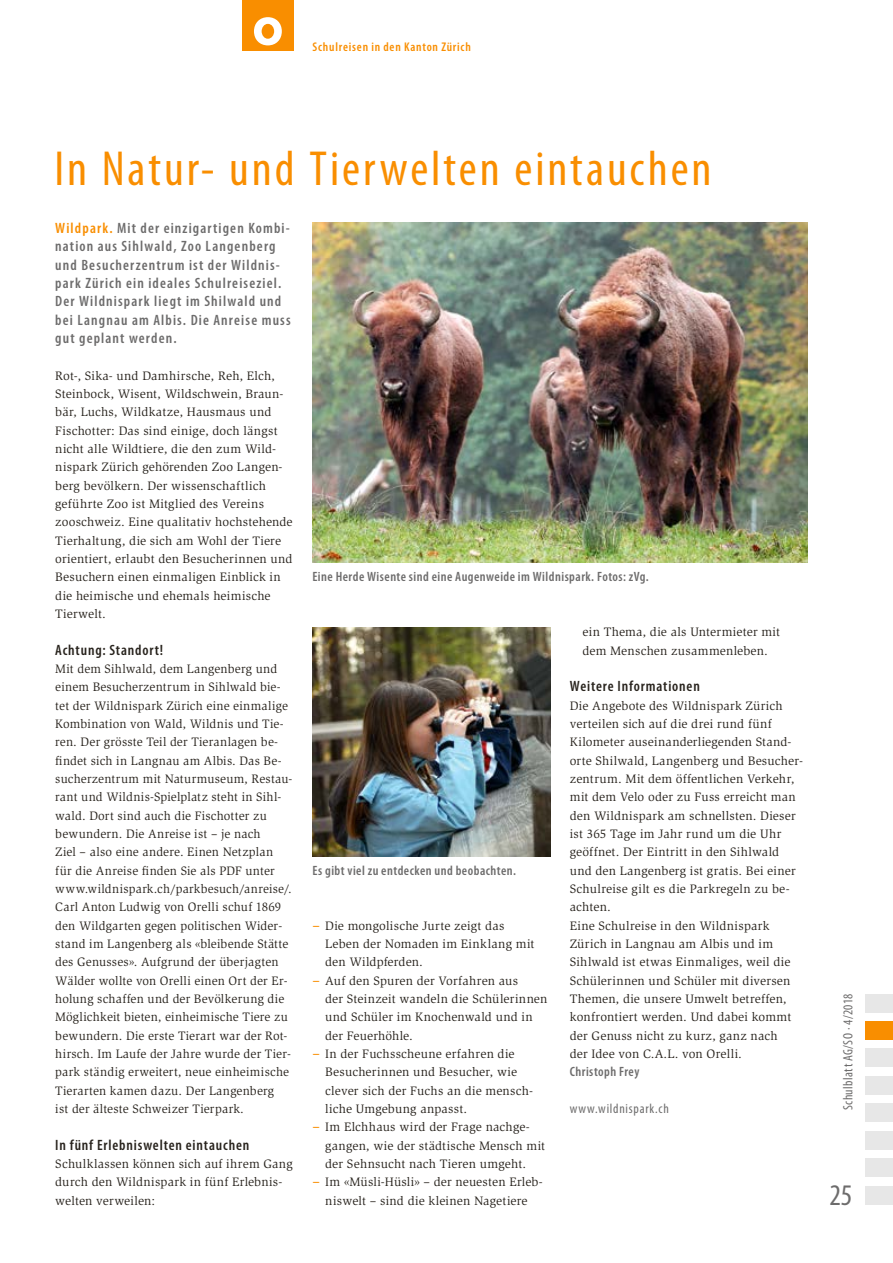
<style>
.page{position:relative;width:893px;height:1263px;background:#fff}
.page>*{position:absolute;margin:0;border:0;box-sizing:border-box;transform-origin:0 0}
.t1{font:800 54px "Futura Std";color:#fff}
.t2{font:condensed 49.5px "Myriad Pro";letter-spacing:.06em;color:#f98e00}
.t3{font:condensed 30px "Myriad Pro";color:#6d6c6c}
.t4{font:600 condensed 15px/18.3px "Myriad Pro";letter-spacing:.075em;color:#6d6c6c}
.t5{font:600 condensed 15px "Myriad Pro";letter-spacing:.055em;color:#28231d}
.t6{font:600 condensed 13.5px "Myriad Pro";letter-spacing:.035em;color:#6d6c6c}
.t7{font:condensed 13.5px "Myriad Pro";letter-spacing:.03em;color:#6d6c6c}
.t8{font:condensed 13.5px "Myriad Pro";letter-spacing:.055em;color:#6d6c6c}
.t9{font:12.6px/18.3px "Slimbach Std";letter-spacing:.015em;color:#28231d}
.t10{font:600 condensed 12.6px "Myriad Pro";letter-spacing:.065em;color:#f98e00}
.s1{color:#f98e00}
.s2{font-family:"Eurostile LT Std";font-size:12.75px;color:#f98e00}
</style>
<div class="page">
<div style="left:242px;top:0;width:51px;height:51px;background:#f98e00"></div>
<div style="left:865px;top:994px;width:28px;height:18px;background:#e7e7e7"></div>
<div style="left:865px;top:1048px;width:28px;height:19px;background:#e7e7e7"></div>
<div style="left:865px;top:1076px;width:28px;height:18px;background:#e7e7e7"></div>
<div style="left:865px;top:1103px;width:28px;height:19px;background:#e7e7e7"></div>
<div style="left:865px;top:1131px;width:28px;height:18px;background:#e7e7e7"></div>
<div style="left:865px;top:1186px;width:28px;height:18px;background:#e7e7e7"></div>
<div style="left:865px;top:1158px;width:28px;height:19px;background:#e7e7e7"></div>
<div style="left:865px;top:1021px;width:28px;height:18px;background:#f98e00"></div>
<img style="left:313px;top:223px;width:495px;height:340px">
<img style="left:313px;top:628px;width:238px;height:228px">
<h1 class="t1" style="left:253px;top:-10px;width:31px">o</h1>
<p class="t10" style="left:313px;top:39px;width:160px">Schulreisen in den Kanton Zürich</p>
<h2 class="t2" style="left:54px;top:138px;width:659px">In Natur- und Tierwelten eintauchen</h2>
<p class="t4" style="left:55px;top:219px;width:237px"><span class="s1">Wildpark.</span> Mit der einzigartigen Kombi&shy;nation aus Sihlwald, Zoo Langenberg und Besucherzentrum ist der Wildnis&shy;park Zürich ein ideales Schulreiseziel.<br>Der Wildnispark liegt im Shilwald und bei Langnau am Albis. Die Anreise muss gut geplant werden.</p>
<p class="t9" style="left:55px;top:366px;width:239px">Rot-, Sika- und Damhirsche, Reh, Elch, Steinbock, Wisent, Wildschwein, Braun&shy;bär, Luchs, Wildkatze, Hausmaus und Fischotter: Das sind einige, doch längst nicht alle Wildtiere, die den zum Wild&shy;nispark Zürich gehörenden Zoo Langen&shy;berg bevölkern. Der wissenschaftlich geführte Zoo ist Mitglied des Vereins zooschweiz. Eine qualitativ hochstehende Tierhaltung, die sich am Wohl der Tiere orientiert, erlaubt den Besucherinnen und Besuchern einen einmaligen Einblick in die heimische und ehemals heimische Tierwelt.</p>
<p class="t5" style="left:55px;top:640px;width:109px">Achtung: Standort!</p>
<p class="t9" style="left:55px;top:660px;width:239px">Mit dem Sihlwald, dem Langenberg und einem Besucherzentrum in Sihlwald bie&shy;tet der Wildnispark Zürich eine einmalige Kombination von Wald, Wildnis und Tie&shy;ren. Der grösste Teil der Tieranlagen be&shy;findet sich in Langnau am Albis. Das Be&shy;sucherzentrum mit Naturmuseum, Restau&shy;rant und Wildnis-Spielplatz steht in Sihl&shy;wald. Dort sind auch die Fischotter zu bewundern. Die Anreise ist – je nach<br>Ziel – also eine andere. Einen Netzplan für die Anreise finden Sie als PDF unter www.wildnispark.ch/parkbesuch/anreise/.<br>Carl Anton Ludwig von Orelli schuf 1869 den Wildgarten gegen politischen Wider&shy;stand im Langenberg als «bleibende Stätte des Genusses». Aufgrund der überjagten Wälder wollte von Orelli einen Ort der Er&shy;holung schaffen und der Bevölkerung die Möglichkeit bieten, einheimische Tiere zu bewundern. Die erste Tierart war der Rot&shy;hirsch. Im Laufe der Jahre wurde der Tier&shy;park ständig erweitert, neue einheimische Tierarten kamen dazu. Der Langenberg<br>ist der älteste Schweizer Tierpark.</p>
<p class="t5" style="left:55px;top:1135px;width:196px">In fünf Erlebniswelten eintauchen</p>
<p class="t9" style="left:55px;top:1154px;width:239px">Schulklassen können sich auf ihrem Gang durch den Wildnispark in fünf Erlebnis&shy;welten verweilen:</p>
<p class="t6" style="left:313px;top:568px;width:338px">Eine Herde Wisente sind eine Augenweide im Wildnispark. Fotos: zVg.</p>
<p class="t9" style="left:583px;top:623px;width:199px">ein Thema, die als Untermieter mit dem Menschen zusammenleben.</p>
<p class="t5" style="left:570px;top:677px;width:132px">Weitere Informationen</p>
<p class="t9" style="left:570px;top:696px;width:235px">Die Angebote des Wildnispark Zürich verteilen sich auf die drei rund fünf Kilometer auseinanderliegenden Stand&shy;orte Shilwald, Langenberg und Besucher&shy;zentrum. Mit dem öffentlichen Verkehr, mit dem Velo oder zu Fuss erreicht man den Wildnispark am schnellsten. Dieser ist 365 Tage im Jahr rund um die Uhr geöffnet. Der Eintritt in den Sihlwald und den Langenberg ist gratis. Bei einer Schulreise gilt es die Parkregeln zu be&shy;achten.<br>Eine Schulreise in den Wildnispark Zürich in Langnau am Albis und im Sihlwald ist etwas Einmaliges, weil die Schülerinnen und Schüler mit diversen Themen, die unsere Umwelt betreffen, konfrontiert werden. Und dabei kommt der Genuss nicht zu kurz, ganz nach<br>der Idee von C.A.L. von Orelli.</p>
<p class="t6" style="left:570px;top:1063px;width:71px">Christoph Frey</p>
<p class="t8" style="left:570px;top:1100px;width:101px">www.wildnispark.ch</p>
<p class="t6" style="left:313px;top:862px;width:205px">Es gibt viel zu entdecken und beobachten.</p>
<p class="t9" style="left:313px;top:916px;width:193px"><span class="s2">−</span> Die mongolische Jurte zeigt das</p>
<p class="t9" style="left:325px;top:935px;width:211px">Leben der Nomaden im Einklang mit</p>
<p class="t9" style="left:325px;top:953px;width:99px">den Wildpferden.</p>
<p class="t9" style="left:313px;top:971px;width:207px"><span class="s2">−</span> Auf den Spuren der Vorfahren aus</p>
<p class="t9" style="left:325px;top:989px;width:224px">der Steinzeit wandeln die Schülerinnen</p>
<p class="t9" style="left:325px;top:1008px;width:209px">und Schüler im Knochenwald und in</p>
<p class="t9" style="left:325px;top:1026px;width:89px">der Feuerhöhle.</p>
<p class="t9" style="left:313px;top:1044px;width:204px"><span class="s2">−</span> In der Fuchsscheune erfahren die</p>
<p class="t9" style="left:325px;top:1063px;width:193px">Besucherinnen und Besucher, wie</p>
<p class="t9" style="left:325px;top:1081px;width:209px">clever sich der Fuchs an die mensch-</p>
<p class="t9" style="left:325px;top:1099px;width:143px">liche Umgebung anpasst.</p>
<p class="t9" style="left:313px;top:1118px;width:219px"><span class="s2">−</span> Im Elchhaus wird der Frage nachge-</p>
<p class="t9" style="left:325px;top:1136px;width:221px">gangen, wie der städtische Mensch mit</p>
<p class="t9" style="left:325px;top:1154px;width:202px">der Sehnsucht nach Tieren umgeht.</p>
<p class="t9" style="left:313px;top:1173px;width:232px"><span class="s2">−</span> Im «Müsli-Hüsli» – der neuesten Erleb-</p>
<p class="t9" style="left:325px;top:1191px;width:204px">niswelt – sind die kleinen Nagetiere</p>
<p class="t7" style="left:840px;top:1110px;width:118px;rotate:-90deg">Schulblatt AG/SO · 4/2018</p>
<h3 class="t3" style="left:829px;top:1176px;width:25px">25</h3>
</div>
